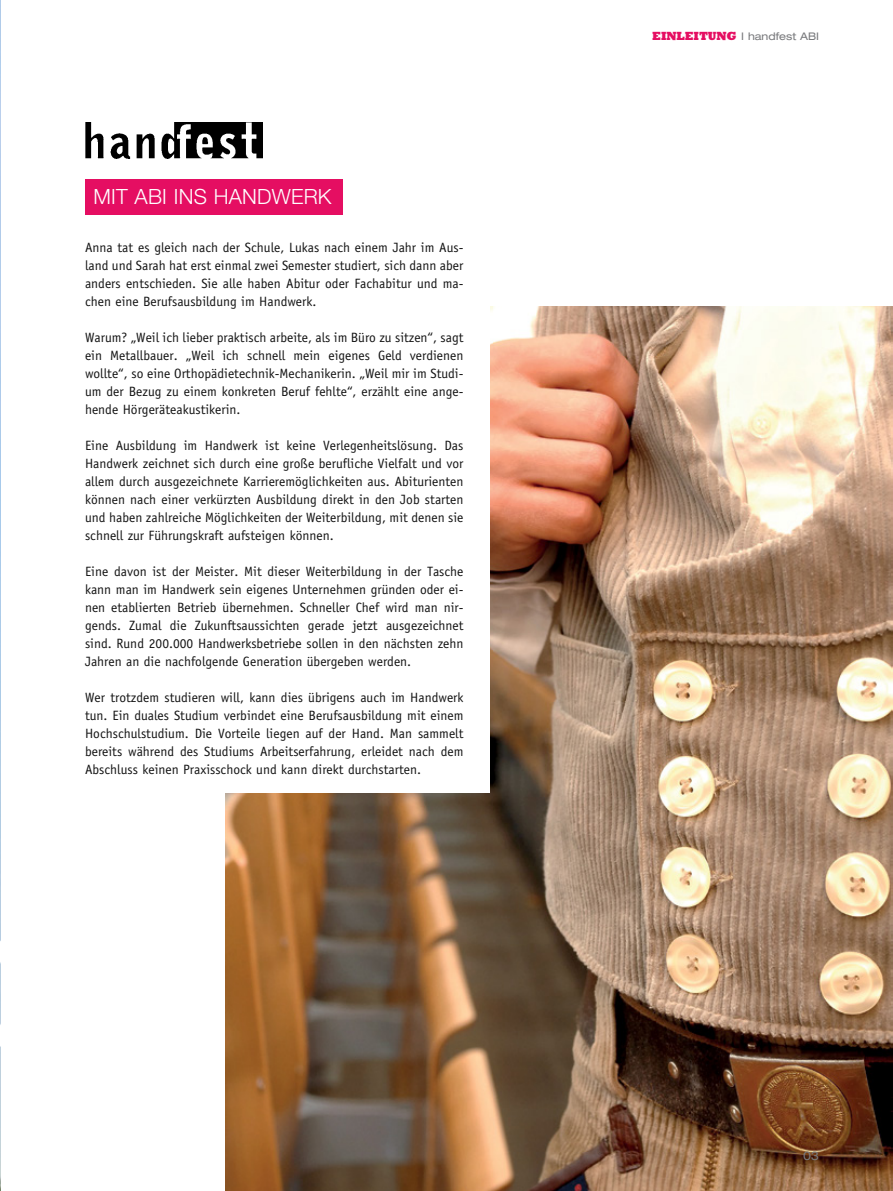
<style>
.page{position:relative;width:893px;height:1191px;background:#fff}
.page>*{position:absolute;margin:0;border:0;box-sizing:border-box;transform-origin:0 0}
.t1{font:300 21px "Helvetica Neue LT Std";letter-spacing:.01em;color:#fff}
.t2{font:13.5px/18px "Officina Sans Std";color:#141414;text-align:justify}
.t3{font:expanded 12px "Helvetica Neue LT Std";color:#77787b}
.t4{font:expanded 10.5px "Helvetica Neue LT Std";color:#77787b}
.s1{font-family:"Rockwell Std";font-weight:800;font-stretch:normal;font-size:12px;color:#e50e62}
</style>
<div class="page">
<img style="left:226px;top:306px;width:667px;height:885px">
<div style="left:48px;top:1px;width:442px;height:791px;background:#fff"></div>
<img style="left:0;top:0;width:1px;height:1191px">
<svg style="left:0;top:912px;width:1px;height:154px"></svg>
<img style="left:0;top:730px;width:1px;height:160px">
<img style="left:86px;top:123px;width:176px;height:36px">
<div style="left:85px;top:179px;width:257px;height:35px;background:#e50e62"></div>
<h1 class="t1" style="left:94px;top:184px;width:239px">MIT ABI INS HANDWERK</h1>
<p class="t2" style="left:85px;top:238px;width:380px">Anna tat es gleich nach der Schule, Lukas nach einem Jahr im Aus&shy;land und Sarah hat erst einmal zwei Semester studiert, sich dann aber anders entschieden. Sie alle haben Abitur oder Fachabitur und ma&shy;chen eine Berufsausbildung im Handwerk.</p>
<p class="t2" style="left:85px;top:328px;width:380px">Warum? „Weil ich lieber praktisch arbeite, als im Büro zu sitzen“, sagt ein Metallbauer. „Weil ich schnell mein eigenes Geld verdienen wollte“, so eine Orthopädietechnik-Mechanikerin. „Weil mir im Studi&shy;um der Bezug zu einem konkreten Beruf fehlte“, erzählt eine ange&shy;hende Hörgeräteakustikerin.</p>
<p class="t2" style="left:85px;top:436px;width:380px">Eine Ausbildung im Handwerk ist keine Verlegenheitslösung. Das Handwerk zeichnet sich durch eine große berufliche Vielfalt und vor allem durch ausgezeichnete Karrieremöglichkeiten aus. Abiturienten können nach einer verkürzten Ausbildung direkt in den Job starten und haben zahlreiche Möglichkeiten der Weiterbildung, mit denen sie schnell zur Führungskraft aufsteigen können.</p>
<p class="t2" style="left:85px;top:562px;width:380px">Eine davon ist der Meister. Mit dieser Weiterbildung in der Tasche kann man im Handwerk sein eigenes Unternehmen gründen oder ei&shy;nen etablierten Betrieb übernehmen. Schneller Chef wird man nir&shy;gends. Zumal die Zukunftsaussichten gerade jetzt ausgezeichnet sind. Rund 200.000 Handwerksbetriebe sollen in den nächsten zehn Jahren an die nachfolgende Generation übergeben werden.</p>
<p class="t2" style="left:85px;top:688px;width:380px">Wer trotzdem studieren will, kann dies übrigens auch im Handwerk tun. Ein duales Studium verbindet eine Berufsausbildung mit einem Hochschulstudium. Die Vorteile liegen auf der Hand. Man sammelt bereits während des Studiums Arbeitserfahrung, erleidet nach dem Abschluss keinen Praxisschock und kann direkt durchstarten.</p>
<p class="t4" style="left:652px;top:30px;width:169px"><span class="s1">EINLEITUNG</span> I handfest ABI</p>
<p class="t3" style="left:803px;top:1148px;width:18px">03</p>
</div>
